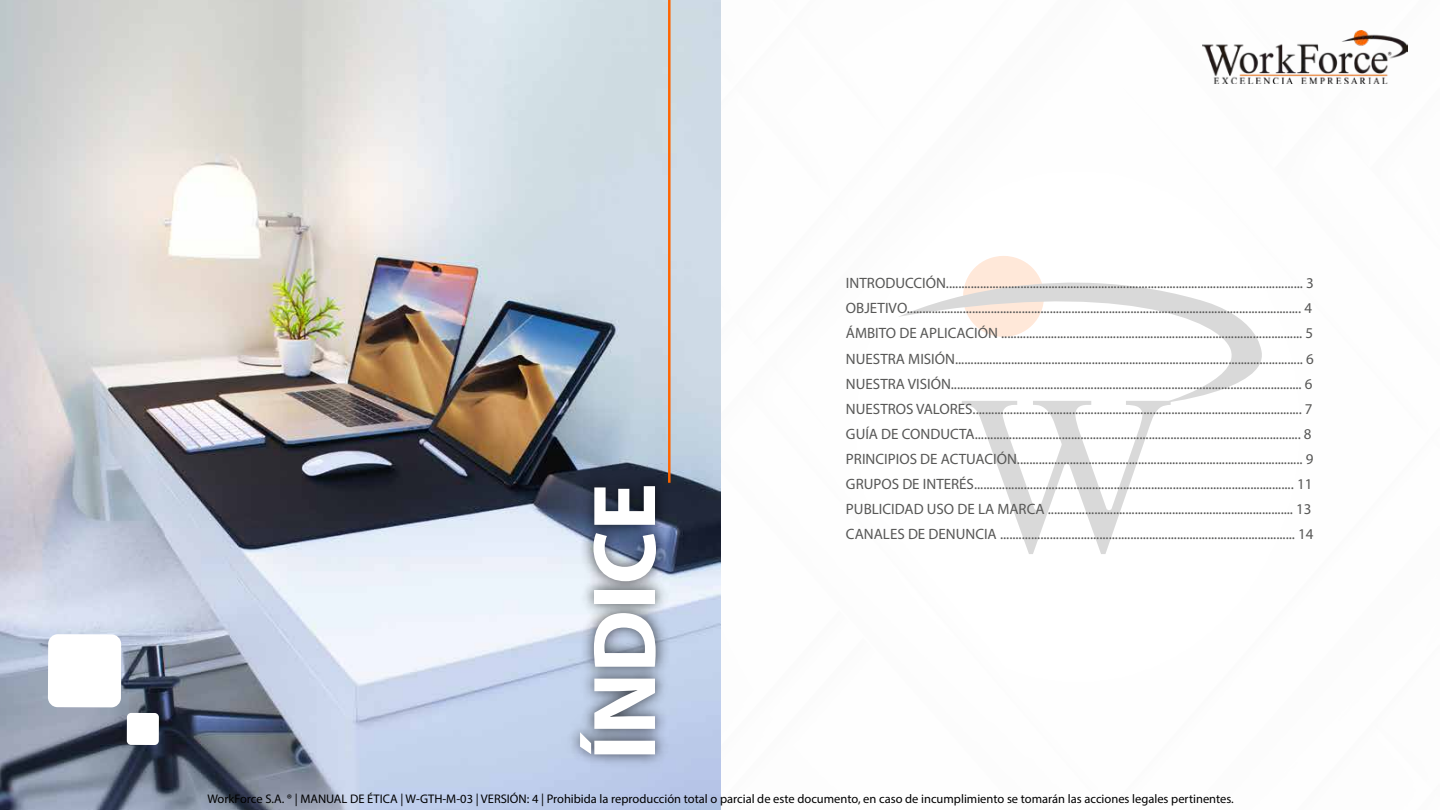
<style>
.page{position:relative;width:1440px;height:810px;background:#fff}
.page>*{position:absolute;margin:0;border:0;box-sizing:border-box;transform-origin:0 0}
.t1{font:700 90px "Myriad Pro";color:#fff}
.t2{font:15px/25px "Myriad Pro";color:#575756}
.t3{font:12.5px "Myriad Pro";color:#000}
</style>
<div class="page">
<img style="left:0;top:0;width:720px;height:810px">
<svg style="left:962px;top:404px;width:209px;height:150px"></svg>
<svg style="left:899px;top:256px;width:363px;height:148px"></svg>
<div style="left:48px;top:634px;width:73px;height:73px;background:#fff;border-radius:10px"></div>
<div style="left:127px;top:713px;width:32px;height:32px;background:#fff;border-radius:4px"></div>
<img style="left:560px;top:464px;width:138px;height:316px">
<hr style="left:668px;top:0;width:3px;height:483px;background:#ff6400">
<img style="left:1203px;top:31px;width:205px;height:52px">
<p class="t2" style="left:846px;top:271px;width:469px">INTRODUCCIÓN................................................................................................................... 3<br>OBJETIVO............................................................................................................................... 4<br>ÁMBITO DE APLICACIÓN ................................................................................................. 5<br>NUESTRA MISIÓN................................................................................................................ 6<br>NUESTRA VISIÓN................................................................................................................. 6<br>NUESTROS VALORES.......................................................................................................... 7<br>GUÍA DE CONDUCTA......................................................................................................... 8<br>PRINCIPIOS DE ACTUACIÓN............................................................................................ 9<br>GRUPOS DE INTERÉS....................................................................................................... 11<br>PUBLICIDAD USO DE LA MARCA ............................................................................... 13<br>CANALES DE DENUNCIA ............................................................................................... 14</p>
<h1 class="t1" style="left:566px;top:760px;width:279px;rotate:-90deg">ÍNDICE</h1>
<p class="t3" style="left:207px;top:791px;width:1028px">WorkForce S.A. ® | MANUAL DE ÉTICA | W-GTH-M-03 | VERSIÓN: 4 | Prohibida la reproducción total o parcial de este documento, en caso de incumplimiento se tomarán las acciones legales pertinentes.</p>
</div>
